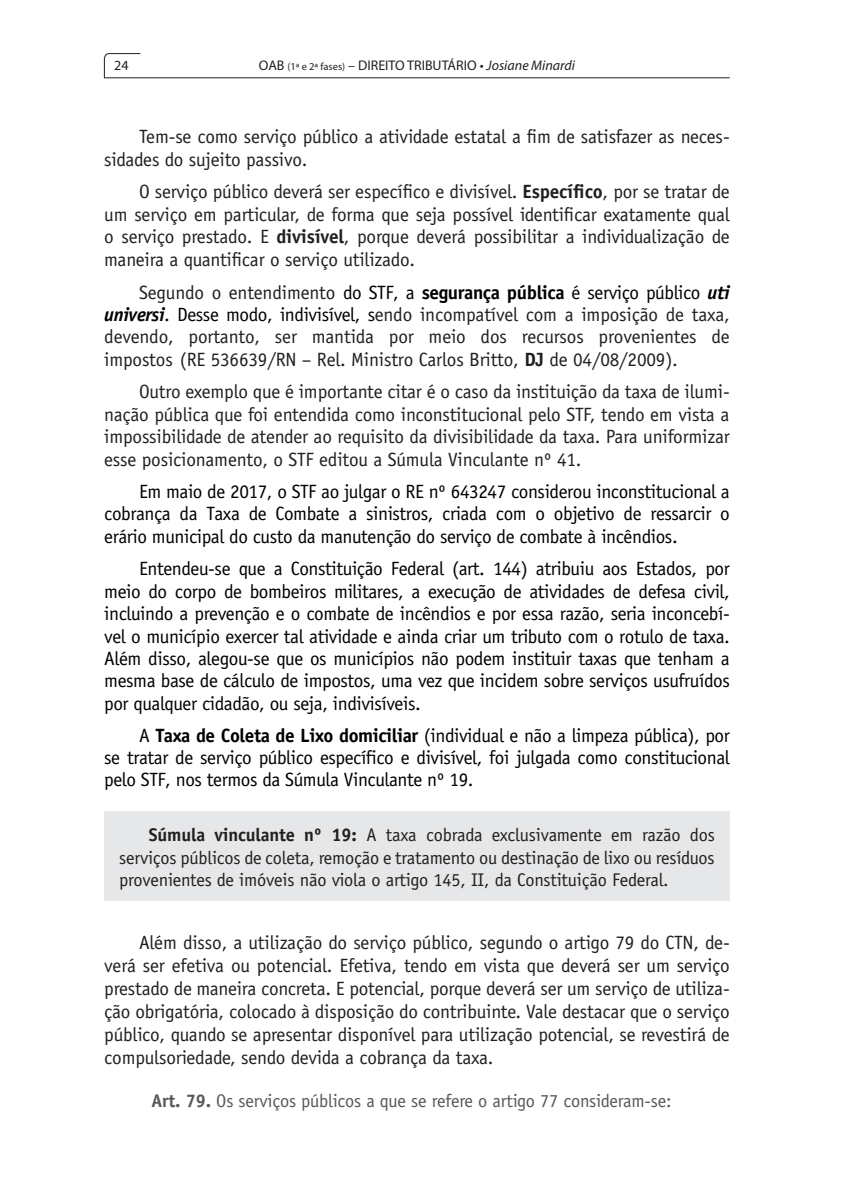
<style>
.page{position:relative;width:844px;height:1191px;background:#fff}
.page>*{position:absolute;margin:0;border:0;box-sizing:border-box;transform-origin:0 0}
.TEXTO-CORRIDO{font:19.25px/22.4px "Officina Sans";letter-spacing:-.01em;color:#231f20;text-align:justify}
.TEXTO-CORRIDO-2{font:19.25px/22.4px "Officina Sans";letter-spacing:-.025em;color:#000;text-align:justify}
.Texto_Questoes{font:18.38px/22.8px "Officina Sans";letter-spacing:-.01em;color:#231f20;text-align:justify}
.Lei_1º{font:18.38px "Officina Sans";letter-spacing:-.01em;color:#57585a}
.t1{font:14px "Myriad Pro";color:#231f20}
.s1{font-size:10.5px}
.s2{font-style:italic}
.s3{font-weight:700}
.s4{color:#000}
.s5{font-weight:700;color:#000}
.s6{font-weight:700;font-style:italic;color:#000}
</style>
<div class="page">
<hr style="left:104px;top:77px;width:625px;height:1px;background:#231f20">
<svg style="left:104px;top:53px;width:37px;height:26px"></svg>
<div style="left:104px;top:811px;width:625px;height:90px;background:#e6e7e9"></div>
<p class="t1" style="left:114px;top:57px;width:16px">24</p>
<p class="t1" style="left:259px;top:57px;width:318px">OAB <span class="s1">(1ª e 2ª fases)</span> – DIREITO TRIBUTÁRIO • <span class="s2">Josiane Minardi</span></p>
<p class="TEXTO-CORRIDO" style="left:104px;top:126px;width:627px;text-indent:35px">Tem-se como serviço público a atividade estatal a fim de satisfazer as neces&shy;sidades do sujeito passivo.</p>
<p class="TEXTO-CORRIDO" style="left:104px;top:181px;width:627px;text-indent:35px">O serviço público deverá ser específico e divisível. <span class="s3">Específico</span>, por se tratar de um serviço em particular, de forma que seja possível identificar exatamente qual o serviço prestado. E <span class="s3">divisível</span>, porque deverá possibilitar a individualização de maneira a quantificar o serviço utilizado.</p>
<p class="TEXTO-CORRIDO" style="left:104px;top:281px;width:627px;text-indent:35px">Segundo o entendimento <span class="s4">do STF, a</span> <span class="s5">segurança pública</span> <span class="s4">é serviço público</span> <span class="s6">uti universi</span><span class="s4">. Desse modo, indivisível, s</span>endo incompatível com a imposição de taxa, devendo, portanto, ser mantida por meio dos recursos provenientes de impostos (RE 536639/RN – Rel. Ministro Carlos Britto, <span class="s3">DJ</span> de 04/08/2009).</p>
<p class="TEXTO-CORRIDO" style="left:104px;top:381px;width:627px;text-indent:35px">Outro exemplo que é importante citar é o caso da instituição da taxa de ilumi&shy;nação pública que foi entendida como inconstitucional pelo STF, tendo em vista a impossibilidade de atender ao requisito da divisibilidade da taxa. Para uniformizar esse posicionamento, o STF editou a Súmula Vinculante nº 41.</p>
<p class="TEXTO-CORRIDO-2" style="left:104px;top:480px;width:627px;text-indent:35px">Em maio de 2017, o STF ao julgar o RE nº 643247 considerou inconstitucional a cobrança da Taxa de Combate a sinistros, criada com o objetivo de ressarcir o erário municipal do custo da manutenção do serviço de combate à incêndios.</p>
<p class="TEXTO-CORRIDO-2" style="left:104px;top:557px;width:627px;text-indent:35px">Entendeu-se que a Constituição Federal (art. 144) atribuiu aos Estados, por meio do corpo de bombeiros militares, a execução de atividades de defesa civil, incluindo a prevenção e o combate de incêndios e por essa razão, seria inconcebí&shy;vel o município exercer tal atividade e ainda criar um tributo com o rotulo de taxa.<br>Além disso, alegou-se que os municípios não podem instituir taxas que tenham a mesma base de cálculo de impostos, uma vez que incidem sobre serviços usufruídos por qualquer cidadão, ou seja, indivisíveis.</p>
<p class="TEXTO-CORRIDO-2" style="left:104px;top:725px;width:627px;text-indent:35px">A <span class="s3">Taxa de Coleta de Lixo domiciliar</span> (individual e não a limpeza pública), por se tratar de serviço público específico e divisível, foi julgada como constitucional pelo STF, nos termos da Súmula Vinculante nº 19.</p>
<p class="Texto_Questoes" style="left:119px;top:823px;width:597px;text-indent:30px"><span class="s3">Súmula vinculante nº 19:</span> A taxa cobrada exclusivamente em razão dos serviços públicos de coleta, remoção e tratamento ou destinação de lixo ou resíduos provenientes de imóveis não viola o artigo 145, II, da Constituição Federal.</p>
<p class="TEXTO-CORRIDO" style="left:104px;top:931px;width:627px;line-height:22.9px;text-indent:35px">Além disso, a utilização do serviço público, segundo o artigo 79 do CTN, de&shy;verá ser efetiva ou potencial. Efetiva, tendo em vista que deverá ser um serviço prestado de maneira concreta. E potencial, porque deverá ser um serviço de utiliza&shy;ção obrigatória, colocado à disposição do contribuinte. Vale destacar que o serviço público, quando se apresentar disponível para utilização potencial, se revestirá de compulsoriedade, sendo devida a cobrança da taxa.</p>
<p class="Lei_1º" style="left:151px;top:1089px;width:521px"><span class="s3">Art. 79.</span> Os serviços públicos a que se refere o artigo 77 consideram-se:</p>
</div>
